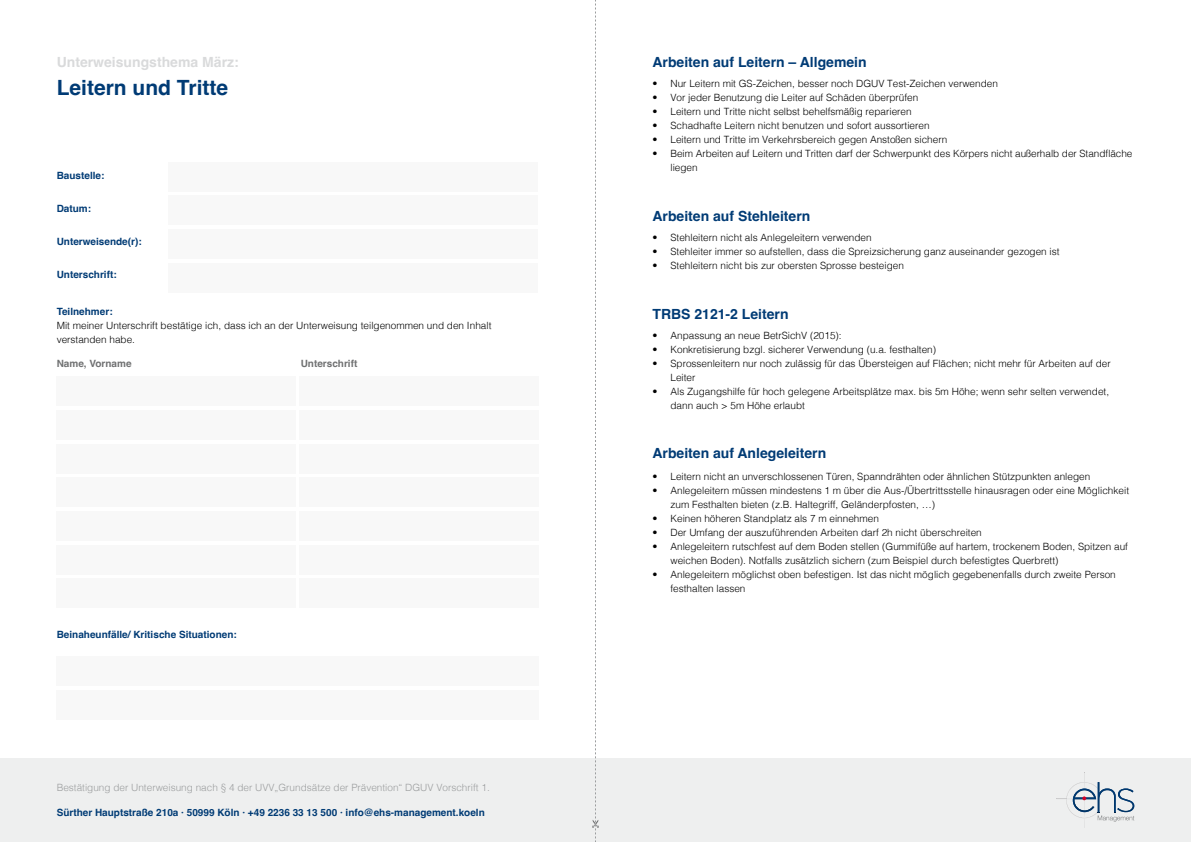
<style>
.page{position:relative;width:1191px;height:842px;background:#fff}
.page>*{position:absolute;margin:0;border:0;box-sizing:border-box;transform-origin:0 0}
.t1{font:700 21px "Helvetica";color:#003b75}
.t2{font:700 14px "Helvetica";color:#003b75}
.t3{font:700 14px "Helvetica";color:#d9dadb}
.t4{font:300 10px/14px "Helvetica";color:#000}
.t5{font:700 10px "Helvetica";color:#003b75}
.t6{font:300 10px "Helvetica";color:#9c9e9f}
.t7{font:700 10px "Helvetica";color:#707172}
</style>
<div class="page">
<div style="left:0;top:758px;width:1191px;height:84px;background:#eeefef"></div>
<svg style="left:1056px;top:772px;width:79px;height:56px"></svg>
<svg style="left:592px;top:0;width:7px;height:842px"></svg>
<div style="left:57px;top:377px;width:239px;height:29px;background:#f8f8f8"></div>
<div style="left:57px;top:511px;width:239px;height:30px;background:#f8f8f8"></div>
<div style="left:57px;top:444px;width:239px;height:29px;background:#f8f8f8"></div>
<div style="left:57px;top:579px;width:239px;height:29px;background:#f8f8f8"></div>
<div style="left:57px;top:690px;width:482px;height:30px;background:#f8f8f8"></div>
<div style="left:300px;top:377px;width:239px;height:29px;background:#f8f8f8"></div>
<div style="left:300px;top:511px;width:239px;height:30px;background:#f8f8f8"></div>
<div style="left:300px;top:444px;width:239px;height:29px;background:#f8f8f8"></div>
<div style="left:300px;top:579px;width:239px;height:29px;background:#f8f8f8"></div>
<div style="left:57px;top:410px;width:239px;height:30px;background:#f8f8f8"></div>
<div style="left:57px;top:545px;width:239px;height:29px;background:#f8f8f8"></div>
<div style="left:57px;top:656px;width:482px;height:30px;background:#f8f8f8"></div>
<div style="left:57px;top:478px;width:239px;height:29px;background:#f8f8f8"></div>
<div style="left:300px;top:410px;width:239px;height:30px;background:#f8f8f8"></div>
<div style="left:300px;top:545px;width:239px;height:29px;background:#f8f8f8"></div>
<div style="left:300px;top:478px;width:239px;height:29px;background:#f8f8f8"></div>
<div style="left:169px;top:162px;width:369px;height:30px;background:#f8f8f8"></div>
<div style="left:169px;top:229px;width:369px;height:30px;background:#f8f8f8"></div>
<div style="left:169px;top:196px;width:369px;height:29px;background:#f8f8f8"></div>
<div style="left:169px;top:263px;width:369px;height:30px;background:#f8f8f8"></div>
<h2 class="t3" style="left:57px;top:54px;width:184px">Unterweisungsthema März:</h2>
<h1 class="t1" style="left:57px;top:75px;width:173px">Leitern und Tritte</h1>
<p class="t5" style="left:57px;top:170px;width:49px">Baustelle:</p>
<p class="t5" style="left:57px;top:203px;width:36px">Datum:</p>
<p class="t5" style="left:57px;top:236px;width:87px">Unterweisende(r):</p>
<p class="t5" style="left:57px;top:269px;width:61px">Unterschrift:</p>
<p class="t5" style="left:57px;top:306px;width:57px">Teilnehmer:</p>
<p class="t4" style="left:57px;top:318px;width:436px">Mit meiner Unterschrift bestätige ich, dass ich an der Unterweisung teilgenommen und den Inhalt verstanden habe.</p>
<p class="t7" style="left:57px;top:358px;width:76px">Name, Vorname</p>
<p class="t7" style="left:301px;top:358px;width:58px">Unterschrift</p>
<p class="t5" style="left:57px;top:629px;width:182px">Beinaheunfälle/ Kritische Situationen:</p>
<p class="t6" style="left:57px;top:779px;width:434px">Bestätigung der Unterweisung nach § 4 der UVV„Grundsätze der Prävention“ DGUV Vorschrift 1.</p>
<p class="t5" style="left:57px;top:806px;width:429px">Sürther Hauptstraße 210a · 50999 Köln · +49 2236 33 13 500 · info@ehs-management.koeln</p>
<h2 class="t2" style="left:652px;top:54px;width:216px">Arbeiten auf Leitern – Allgemein</h2>
<p class="t4" style="left:652px;top:76px;width:347px">• Nur Leitern mit GS-Zeichen, besser noch DGUV Test-Zeichen verwenden</p>
<p class="t4" style="left:652px;top:90px;width:267px">• Vor jeder Benutzung die Leiter auf Schäden überprüfen</p>
<p class="t4" style="left:652px;top:104px;width:261px">• Leitern und Tritte nicht selbst behelfsmäßig reparieren</p>
<p class="t4" style="left:652px;top:118px;width:279px">• Schadhafte Leitern nicht benutzen und sofort aussortieren</p>
<p class="t4" style="left:652px;top:132px;width:296px">• Leitern und Tritte im Verkehrsbereich gegen Anstoßen sichern</p>
<p class="t4" style="left:670px;top:146px;width:463px;text-indent:-18px">• Beim Arbeiten auf Leitern und Tritten darf der Schwerpunkt des Körpers nicht außerhalb der Standfläche liegen</p>
<h2 class="t2" style="left:652px;top:207px;width:159px">Arbeiten auf Stehleitern</h2>
<p class="t4" style="left:652px;top:230px;width:221px">• Stehleitern nicht als Anlegeleitern verwenden</p>
<p class="t4" style="left:652px;top:244px;width:409px">• Stehleiter immer so aufstellen, dass die Spreizsicherung ganz auseinander gezogen ist</p>
<p class="t4" style="left:652px;top:258px;width:253px">• Stehleitern nicht bis zur obersten Sprosse besteigen</p>
<h2 class="t2" style="left:652px;top:305px;width:138px">TRBS 2121-2 Leitern</h2>
<p class="t4" style="left:652px;top:328px;width:191px">• Anpassung an neue BetrSichV (2015):</p>
<p class="t4" style="left:652px;top:342px;width:285px">• Konkretisierung bzgl. sicherer Verwendung (u.a. festhalten)</p>
<p class="t4" style="left:670px;top:356px;width:442px;text-indent:-18px">• Sprossenleitern nur noch zulässig für das Übersteigen auf Flächen; nicht mehr für Arbeiten auf der<br>Leiter</p>
<p class="t4" style="left:670px;top:384px;width:440px;text-indent:-18px">• Als Zugangshilfe für hoch gelegene Arbeitsplätze max. bis 5m Höhe; wenn sehr selten verwendet, dann auch &gt; 5m Höhe erlaubt</p>
<h2 class="t2" style="left:652px;top:444px;width:175px">Arbeiten auf Anlegeleitern</h2>
<p class="t4" style="left:652px;top:469px;width:439px">• Leitern nicht an unverschlossenen Türen, Spanndrähten oder ähnlichen Stützpunkten anlegen</p>
<p class="t4" style="left:670px;top:483px;width:460px;text-indent:-18px">• Anlegeleitern müssen mindestens 1 m über die Aus-/Übertrittsstelle hinausragen oder eine Möglichkeit zum Festhalten bieten (z.B. Haltegriff, Geländerpfosten, …)</p>
<p class="t4" style="left:652px;top:511px;width:228px">• Keinen höheren Standplatz als 7 m einnehmen</p>
<p class="t4" style="left:652px;top:525px;width:331px">• Der Umfang der auszuführenden Arbeiten darf 2h nicht überschreiten</p>
<p class="t4" style="left:670px;top:539px;width:459px;text-indent:-18px">• Anlegeleitern rutschfest auf dem Boden stellen (Gummifüße auf hartem, trockenem Boden, Spitzen auf weichen Boden). Notfalls zusätzlich sichern (zum Beispiel durch befestigtes Querbrett)</p>
<p class="t4" style="left:670px;top:567px;width:447px;text-indent:-18px">• Anlegeleitern möglichst oben befestigen. Ist das nicht möglich gegebenenfalls durch zweite Person festhalten lassen</p>
</div>
